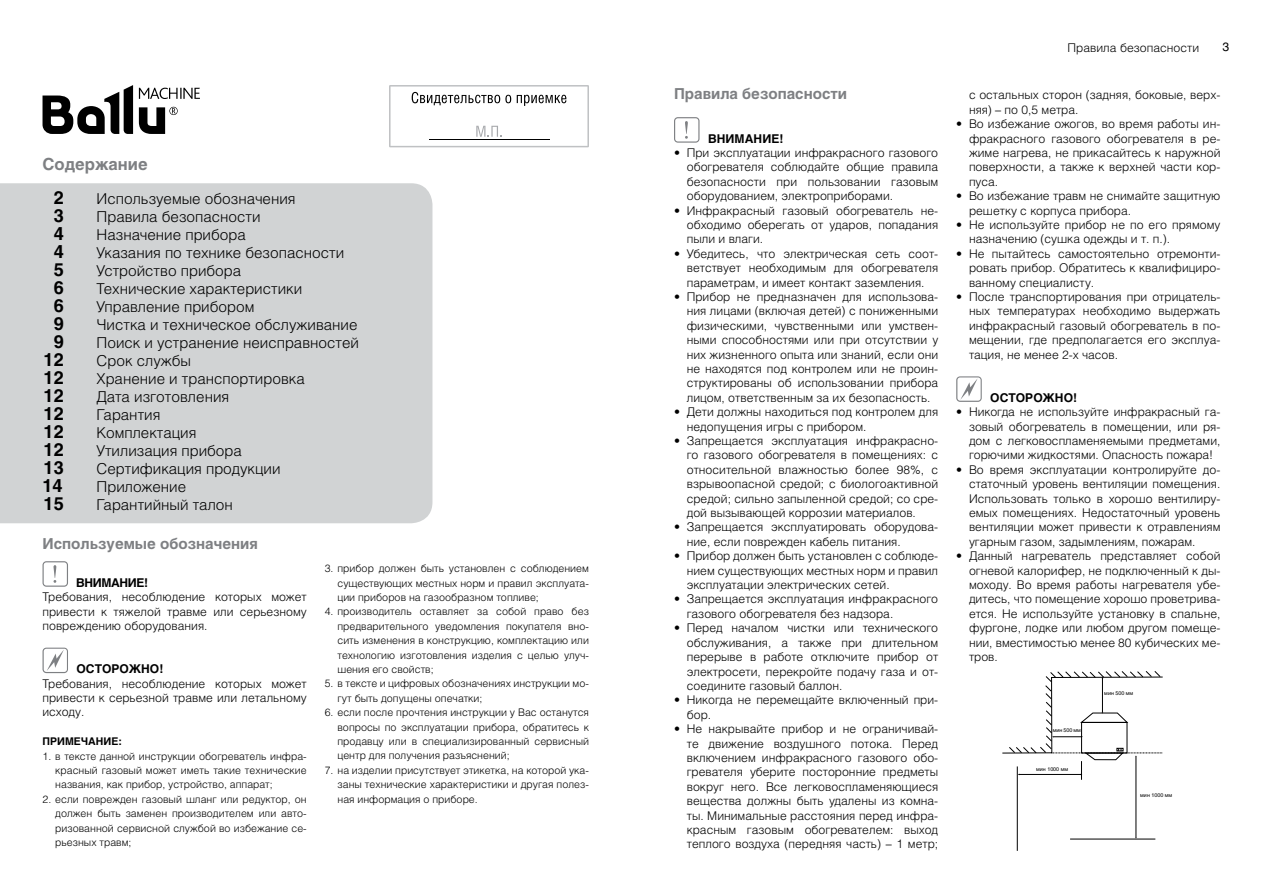
<style>
.page{position:relative;width:1263px;height:893px;background:#fff}
.page>*{position:absolute;margin:0;border:0;box-sizing:border-box;transform-origin:0 0}
.t1{font:700 18px "Helios C";color:#000}
.t2{font:700 16.5px "Helios C";color:#7e8083}
.t3{font:300 15px "Helios";color:#000}
.t4{font:700 15px "Helios C";color:#7e8083}
.t5{font:300 12px/14.4px "Helios";color:#000;text-align:justify}
.t6{font:700 12px "Helios C";color:#000}
.t7{font:700 12px "Helios C";letter-spacing:-.03em;color:#000}
.t8{font:12px "Helios C";color:#000}
.t9{font:300 10.5px/14.4px "Helios";color:#000;text-align:justify}
.t10{font:700 10.5px "Helios C";color:#000}
.t11{font:5.25px "Helios";color:#000}
</style>
<div class="page">
<svg style="left:674px;top:117px;width:25px;height:26px"></svg>
<svg style="left:956px;top:376px;width:26px;height:26px"></svg>
<hr style="left:1070px;top:839px;width:85px;height:1px;background:#000">
<hr style="left:1017px;top:766px;width:1px;height:85px;background:#000">
<hr style="left:1136px;top:756px;width:1px;height:81px;background:#000">
<svg style="left:1002px;top:671px;width:161px;height:109px"></svg>
<svg style="left:43px;top:561px;width:25px;height:26px"></svg>
<svg style="left:43px;top:648px;width:25px;height:25px"></svg>
<div style="left:0;top:183px;width:432px;height:340px;background:#d1d3d4"></div>
<svg style="left:43px;top:85px;width:157px;height:49px"></svg>
<svg style="left:389px;top:85px;width:200px;height:62px"></svg>
<hr style="left:429px;top:140px;width:120px;height:1px;background:#000">
<h2 class="t2" style="left:43px;top:155px;width:107px">Содержание</h2>
<h1 class="t1" style="left:54px;top:187px;width:12px">2</h1>
<p class="t3" style="left:97px;top:189px;width:201px">Используемые обозначения</p>
<h1 class="t1" style="left:54px;top:205px;width:12px">3</h1>
<p class="t3" style="left:97px;top:207px;width:166px">Правила безопасности</p>
<h1 class="t1" style="left:54px;top:223px;width:12px">4</h1>
<p class="t3" style="left:97px;top:225px;width:151px">Назначение прибора</p>
<h1 class="t1" style="left:54px;top:241px;width:12px">4</h1>
<p class="t3" style="left:97px;top:243px;width:249px">Указания по технике безопасности</p>
<h1 class="t1" style="left:54px;top:259px;width:12px">5</h1>
<p class="t3" style="left:97px;top:261px;width:146px">Устройство прибора</p>
<h1 class="t1" style="left:54px;top:277px;width:12px">6</h1>
<p class="t3" style="left:97px;top:279px;width:207px">Технические характеристики</p>
<h1 class="t1" style="left:54px;top:295px;width:12px">6</h1>
<p class="t3" style="left:97px;top:297px;width:159px">Управление прибором</p>
<h1 class="t1" style="left:54px;top:313px;width:12px">9</h1>
<p class="t3" style="left:97px;top:315px;width:262px">Чистка и техническое обслуживание</p>
<h1 class="t1" style="left:54px;top:331px;width:12px">9</h1>
<p class="t3" style="left:97px;top:333px;width:264px">Поиск и устранение неисправностей</p>
<h1 class="t1" style="left:44px;top:349px;width:22px">12</h1>
<p class="t3" style="left:97px;top:351px;width:96px">Срок службы</p>
<h1 class="t1" style="left:44px;top:367px;width:22px">12</h1>
<p class="t3" style="left:97px;top:369px;width:210px">Хранение и транспортировка</p>
<h1 class="t1" style="left:44px;top:385px;width:22px">12</h1>
<p class="t3" style="left:97px;top:387px;width:134px">Дата изготовления</p>
<h1 class="t1" style="left:44px;top:403px;width:22px">12</h1>
<p class="t3" style="left:97px;top:405px;width:65px">Гарантия</p>
<h1 class="t1" style="left:44px;top:421px;width:22px">12</h1>
<p class="t3" style="left:97px;top:423px;width:101px">Комплектация</p>
<h1 class="t1" style="left:44px;top:439px;width:22px">12</h1>
<p class="t3" style="left:97px;top:441px;width:147px">Утилизация прибора</p>
<h1 class="t1" style="left:44px;top:457px;width:22px">13</h1>
<p class="t3" style="left:97px;top:459px;width:185px">Сертификация продукции</p>
<h1 class="t1" style="left:43px;top:475px;width:22px">14</h1>
<p class="t3" style="left:97px;top:477px;width:91px">Приложение</p>
<h1 class="t1" style="left:44px;top:493px;width:22px">15</h1>
<p class="t3" style="left:97px;top:495px;width:138px">Гарантийный талон</p>
<p class="t4" style="left:43px;top:534px;width:217px">Используемые обозначения</p>
<p class="t7" style="left:76px;top:575px;width:74px">ВНИМАНИЕ!</p>
<p class="t5" style="left:43px;top:589px;width:266px">Требования, несоблюдение которых может привести к тяжелой травме или серьезному повреждению оборудования.</p>
<p class="t6" style="left:77px;top:662px;width:88px">ОСТОРОЖНО!</p>
<p class="t5" style="left:43px;top:676px;width:266px">Требования, несоблюдение которых может привести к серьезной травме или летальному исходу.</p>
<p class="t10" style="left:43px;top:735px;width:81px">ПРИМЕЧАНИЕ:</p>
<p class="t9" style="left:55px;top:748px;width:253px;text-indent:-13px">1. в тексте данной инструкции обогреватель инфра&shy;красный газовый может иметь такие технические названия, как прибор, устройство, аппарат;</p>
<p class="t9" style="left:55px;top:792px;width:253px;text-indent:-13px">2. если поврежден газовый шланг или редуктор, он должен быть заменен производителем или авто&shy;ризованной сервисной службой во избежание се&shy;рьезных травм;</p>
<p class="t9" style="left:337px;top:561px;width:253px;text-indent:-13px">3. прибор должен быть установлен с соблюдением существующих местных норм и правил эксплуата&shy;ции приборов на газообразном топливе;</p>
<p class="t9" style="left:337px;top:604px;width:253px;text-indent:-13px">4. производитель оставляет за собой право без предварительного уведомления покупателя вно&shy;сить изменения в конструкцию, комплектацию или технологию изготовления изделия с целью улуч&shy;шения его свойств;</p>
<p class="t9" style="left:337px;top:676px;width:253px;text-indent:-13px">5. в тексте и цифровых обозначениях инструкции мо&shy;гут быть допущены опечатки;</p>
<p class="t9" style="left:337px;top:705px;width:253px;text-indent:-13px">6. если после прочтения инструкции у Вас останутся вопросы по эксплуатации прибора, обратитесь к продавцу или в специализированный сервисный центр для получения разъяснений;</p>
<p class="t9" style="left:337px;top:763px;width:253px;text-indent:-13px">7. на изделии присутствует этикетка, на которой ука&shy;заны технические характеристики и другая полез&shy;ная информация о приборе.</p>
<p class="t4" style="left:674px;top:85px;width:175px">Правила безопасности</p>
<p class="t6" style="left:708px;top:131px;width:77px">ВНИМАНИЕ!</p>
<p class="t5" style="left:687px;top:145px;width:253px;text-indent:-13px">• При эксплуатации инфракрасного газового обогревателя соблюдайте общие правила безопасности при пользовании газовым оборудованием, электроприборами.</p>
<p class="t5" style="left:687px;top:203px;width:253px;text-indent:-13px">• Инфракрасный газовый обогреватель не&shy;обходимо оберегать от ударов, попадания пыли и влаги.</p>
<p class="t5" style="left:687px;top:246px;width:253px;text-indent:-13px">• Убедитесь, что электрическая сеть соот&shy;ветствует необходимым для обогревателя параметрам, и имеет контакт заземления.</p>
<p class="t5" style="left:687px;top:289px;width:253px;text-indent:-13px">• Прибор не предназначен для использова&shy;ния лицами (включая детей) с пониженными физическими, чувственными или умствен&shy;ными способностями или при отсутствии у них жизненного опыта или знаний, если они не находятся под контролем или не проин&shy;структированы об использовании прибора лицом, ответственным за их безопасность.</p>
<p class="t5" style="left:687px;top:405px;width:253px;text-indent:-13px">• Дети должны находиться под контролем для недопущения игры с прибором.</p>
<p class="t5" style="left:687px;top:433px;width:253px;text-indent:-13px">• Запрещается эксплуатация инфракрасно&shy;го газового обогревателя в помещениях: с относительной влажностью более 98%, с взрывоопасной средой; с биологоактивной средой; сильно запыленной средой; со сре&shy;дой вызывающей коррозии материалов.</p>
<p class="t5" style="left:687px;top:520px;width:253px;text-indent:-13px">• Запрещается эксплуатировать оборудова&shy;ние, если поврежден кабель питания.</p>
<p class="t5" style="left:687px;top:549px;width:253px;text-indent:-13px">• Прибор должен быть установлен с соблюде&shy;нием существующих местных норм и правил эксплуатации электрических сетей.</p>
<p class="t5" style="left:687px;top:592px;width:253px;text-indent:-13px">• Запрещается эксплуатация инфракрасного газового обогревателя без надзора.</p>
<p class="t5" style="left:687px;top:621px;width:253px;text-indent:-13px">• Перед началом чистки или технического обслуживания, а также при длительном перерыве в работе отключите прибор от электросети, перекройте подачу газа и от&shy;соедините газовый баллон.</p>
<p class="t5" style="left:687px;top:693px;width:253px;text-indent:-13px">• Никогда не перемещайте включенный при&shy;бор.</p>
<p class="t5" style="left:687px;top:721px;width:253px;text-indent:-13px">• Не накрывайте прибор и не ограничивай&shy;те движение воздушного потока. Перед включением инфракрасного газового обо&shy;гревателя уберите посторонние предметы вокруг него. Все легковоспламеняющиеся вещества должны быть удалены из комна&shy;ты. Минимальные расстояния перед инфра&shy;красным газовым обогревателем: выход теплого воздуха (передняя часть) – 1 метр;</p>
<p class="t5" style="left:1067px;top:41px;width:133px">Правила безопасности</p>
<p class="t8" style="left:1222px;top:40px;width:8px">3</p>
<p class="t5" style="left:969px;top:88px;width:253px">с остальных сторон (задняя, боковые, верх&shy;няя) – по 0,5 метра.</p>
<p class="t5" style="left:969px;top:117px;width:253px;text-indent:-13px">• Во избежание ожогов, во время работы ин&shy;фракрасного газового обогревателя в ре&shy;жиме нагрева, не прикасайтесь к наружной поверхности, а также к верхней части кор&shy;пуса.</p>
<p class="t5" style="left:969px;top:189px;width:253px;text-indent:-13px">• Во избежание травм не снимайте защитную решетку с корпуса прибора.</p>
<p class="t5" style="left:969px;top:217px;width:253px;text-indent:-13px">• Не используйте прибор не по его прямому назначению (сушка одежды и т. п.).</p>
<p class="t5" style="left:969px;top:246px;width:253px;text-indent:-13px">• Не пытайтесь самостоятельно отремонти&shy;ровать прибор. Обратитесь к квалифициро&shy;ванному специалисту.</p>
<p class="t5" style="left:969px;top:289px;width:253px;text-indent:-13px">• После транспортирования при отрицатель&shy;ных температурах необходимо выдержать инфракрасный газовый обогреватель в по&shy;мещении, где предполагается его эксплуа&shy;тация, не менее 2-х часов.</p>
<p class="t6" style="left:990px;top:391px;width:88px">ОСТОРОЖНО!</p>
<p class="t5" style="left:969px;top:405px;width:253px;text-indent:-13px">• Никогда не используйте инфракрасный га&shy;зовый обогреватель в помещении, или ря&shy;дом с легковоспламеняемыми предметами, горючими жидкостями. Опасность пожара!</p>
<p class="t5" style="left:969px;top:462px;width:253px;text-indent:-13px">• Во время эксплуатации контролируйте до&shy;статочный уровень вентиляции помещения.<br>Использовать только в хорошо вентилиру&shy;емых помещениях. Недостаточный уровень вентиляции может привести к отравлениям угарным газом, задымлениям, пожарам.</p>
<p class="t5" style="left:969px;top:549px;width:253px;text-indent:-13px">• Данный нагреватель представляет собой огневой калорифер, не подключенный к ды&shy;моходу. Во время работы нагревателя убе&shy;дитесь, что помещение хорошо проветрива&shy;ется. Не используйте установку в спальне, фургоне, лодке или любом другом помеще&shy;нии, вместимостью менее 80 кубических ме&shy;тров.</p>
<p class="t11" style="left:1104px;top:690px;width:31px">мин 500 мм</p>
<p class="t11" style="left:1053px;top:727px;width:30px">мин 500 мм</p>
<p class="t11" style="left:1036px;top:766px;width:33px">мин 1000 мм</p>
<p class="t11" style="left:1140px;top:792px;width:33px">мин 1000 мм</p>
</div>
